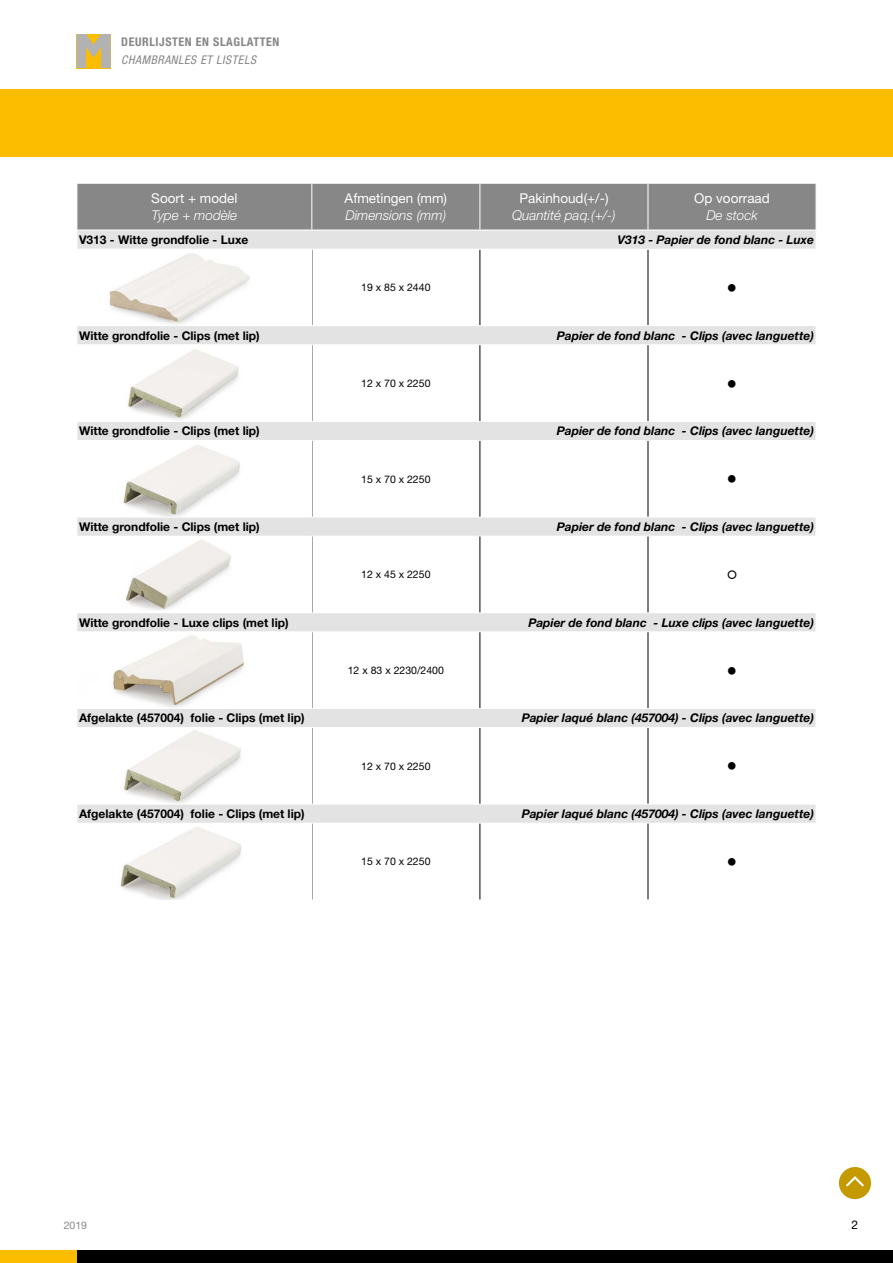
<style>
.page{position:relative;width:893px;height:1263px;background:#fff}
.page>*{position:absolute;margin:0;border:0;box-sizing:border-box;transform-origin:0 0}
.t1{font:13.5px "Helvetica Neue LT Std";color:#fff}
.t2{font:italic 300 13.5px "Helvetica Neue LT Std";color:#fff}
.t3{font:italic 700 12px "Helvetica Neue LT Std";color:#000}
.t4{font:700 12px "Helvetica Neue LT Std";color:#000}
.t5{font:700 condensed 12px "Helvetica Neue LT Std";letter-spacing:.05em;color:#878787}
.t6{font:italic condensed 12px "Helvetica Neue LT Std";letter-spacing:.05em;color:#878787}
.t7{font:12px "Helvetica Neue LT Std";color:#000}
.t8{font:10.5px "Helvetica Neue LT Std";color:#000}
.t9{font:10.5px "Helvetica Neue LT Std";color:#878787}
</style>
<div class="page">
<div style="left:0;top:89px;width:893px;height:67px;background:#fcbd00"></div>
<div style="left:76px;top:1250px;width:817px;height:13px;background:#000"></div>
<div style="left:0;top:1250px;width:77px;height:13px;background:#fcbd00"></div>
<svg style="left:77px;top:34px;width:34px;height:34px"></svg>
<svg style="left:839px;top:1167px;width:32px;height:32px"></svg>
<svg style="left:78px;top:250px;width:738px;height:649px"></svg>
<hr style="left:311px;top:249px;width:1px;height:76px;background:#000">
<hr style="left:480px;top:249px;width:1px;height:76px;background:#000">
<hr style="left:648px;top:249px;width:1px;height:76px;background:#000">
<hr style="left:77px;top:325px;width:235px;height:1px;background:#fff">
<svg style="left:77px;top:326px;width:1px;height:18px"></svg>
<hr style="left:312px;top:325px;width:168px;height:1px;background:#fff">
<hr style="left:480px;top:325px;width:168px;height:1px;background:#fff">
<hr style="left:648px;top:325px;width:168px;height:1px;background:#fff">
<hr style="left:77px;top:421px;width:235px;height:1px;background:#fff">
<svg style="left:77px;top:422px;width:1px;height:18px"></svg>
<hr style="left:312px;top:421px;width:168px;height:1px;background:#fff">
<hr style="left:480px;top:421px;width:168px;height:1px;background:#fff">
<hr style="left:648px;top:421px;width:168px;height:1px;background:#fff">
<hr style="left:77px;top:517px;width:235px;height:1px;background:#fff">
<svg style="left:77px;top:518px;width:1px;height:18px"></svg>
<hr style="left:312px;top:517px;width:168px;height:1px;background:#fff">
<hr style="left:480px;top:517px;width:168px;height:1px;background:#fff">
<hr style="left:648px;top:517px;width:168px;height:1px;background:#fff">
<hr style="left:77px;top:612px;width:235px;height:1px;background:#fff">
<svg style="left:77px;top:613px;width:1px;height:18px"></svg>
<hr style="left:312px;top:612px;width:168px;height:1px;background:#fff">
<hr style="left:480px;top:612px;width:168px;height:1px;background:#fff">
<hr style="left:648px;top:612px;width:168px;height:1px;background:#fff">
<hr style="left:77px;top:708px;width:235px;height:1px;background:#fff">
<svg style="left:77px;top:709px;width:1px;height:18px"></svg>
<hr style="left:312px;top:708px;width:168px;height:1px;background:#fff">
<hr style="left:480px;top:708px;width:168px;height:1px;background:#fff">
<hr style="left:648px;top:708px;width:168px;height:1px;background:#fff">
<hr style="left:77px;top:804px;width:235px;height:1px;background:#fff">
<svg style="left:77px;top:805px;width:1px;height:18px"></svg>
<hr style="left:312px;top:804px;width:168px;height:1px;background:#fff">
<hr style="left:480px;top:804px;width:168px;height:1px;background:#fff">
<hr style="left:648px;top:804px;width:168px;height:1px;background:#fff">
<svg style="left:77px;top:183px;width:739px;height:66px;background:#a4a4a4"></svg>
<hr style="left:77px;top:249px;width:235px;height:1px;background:#fff">
<hr style="left:480px;top:249px;width:168px;height:1px;background:#fff">
<hr style="left:648px;top:249px;width:168px;height:1px;background:#fff">
<hr style="left:77px;top:344px;width:235px;height:1px;background:#fff">
<hr style="left:312px;top:344px;width:168px;height:1px;background:#fff">
<hr style="left:480px;top:344px;width:168px;height:1px;background:#fff">
<hr style="left:648px;top:344px;width:168px;height:1px;background:#fff">
<hr style="left:77px;top:440px;width:235px;height:1px;background:#fff">
<hr style="left:312px;top:440px;width:168px;height:1px;background:#fff">
<hr style="left:480px;top:440px;width:168px;height:1px;background:#fff">
<hr style="left:648px;top:440px;width:168px;height:1px;background:#fff">
<hr style="left:312px;top:536px;width:168px;height:1px;background:#fff">
<hr style="left:480px;top:536px;width:168px;height:1px;background:#fff">
<hr style="left:648px;top:536px;width:168px;height:1px;background:#fff">
<hr style="left:77px;top:631px;width:235px;height:1px;background:#fff">
<hr style="left:312px;top:631px;width:168px;height:1px;background:#fff">
<hr style="left:480px;top:631px;width:168px;height:1px;background:#fff">
<hr style="left:648px;top:631px;width:168px;height:1px;background:#fff">
<hr style="left:77px;top:727px;width:235px;height:1px;background:#fff">
<hr style="left:312px;top:727px;width:168px;height:1px;background:#fff">
<hr style="left:480px;top:727px;width:168px;height:1px;background:#fff">
<hr style="left:648px;top:727px;width:168px;height:1px;background:#fff">
<hr style="left:77px;top:823px;width:235px;height:1px;background:#fff">
<hr style="left:312px;top:823px;width:168px;height:1px;background:#fff">
<hr style="left:480px;top:823px;width:168px;height:1px;background:#fff">
<hr style="left:648px;top:823px;width:168px;height:1px;background:#fff">
<hr style="left:311px;top:345px;width:1px;height:76px;background:#000">
<hr style="left:480px;top:345px;width:1px;height:76px;background:#000">
<hr style="left:648px;top:345px;width:1px;height:76px;background:#000">
<hr style="left:311px;top:441px;width:1px;height:76px;background:#000">
<hr style="left:480px;top:441px;width:1px;height:76px;background:#000">
<hr style="left:648px;top:441px;width:1px;height:76px;background:#000">
<hr style="left:311px;top:536px;width:1px;height:76px;background:#000">
<hr style="left:480px;top:536px;width:1px;height:76px;background:#000">
<hr style="left:648px;top:536px;width:1px;height:76px;background:#000">
<hr style="left:311px;top:632px;width:1px;height:76px;background:#000">
<hr style="left:480px;top:632px;width:1px;height:76px;background:#000">
<hr style="left:648px;top:632px;width:1px;height:76px;background:#000">
<hr style="left:311px;top:728px;width:1px;height:76px;background:#000">
<hr style="left:480px;top:728px;width:1px;height:76px;background:#000">
<hr style="left:648px;top:728px;width:1px;height:76px;background:#000">
<hr style="left:311px;top:824px;width:1px;height:75px;background:#000">
<hr style="left:480px;top:824px;width:1px;height:75px;background:#000">
<hr style="left:648px;top:824px;width:1px;height:75px;background:#000">
<img style="left:78px;top:250px;width:233px;height:75px">
<img style="left:78px;top:345px;width:233px;height:76px">
<img style="left:78px;top:441px;width:233px;height:76px">
<img style="left:78px;top:536px;width:233px;height:76px">
<img style="left:78px;top:632px;width:233px;height:76px">
<img style="left:78px;top:728px;width:233px;height:76px">
<img style="left:78px;top:824px;width:233px;height:75px">
<svg style="left:728px;top:284px;width:8px;height:8px"></svg>
<svg style="left:728px;top:380px;width:8px;height:7px"></svg>
<svg style="left:728px;top:475px;width:8px;height:8px"></svg>
<svg style="left:728px;top:570px;width:8px;height:9px"></svg>
<svg style="left:728px;top:667px;width:8px;height:7px"></svg>
<svg style="left:728px;top:762px;width:8px;height:8px"></svg>
<svg style="left:728px;top:858px;width:8px;height:8px"></svg>
<p class="t5" style="left:121px;top:35px;width:160px">DEURLIJSTEN EN SLAGLATTEN</p>
<p class="t6" style="left:121px;top:53px;width:136px">CHAMBRANLES ET LISTELS</p>
<p class="t1" style="left:151px;top:190px;width:88px">Soort + model</p>
<p class="t2" style="left:151px;top:207px;width:87px">Type + modèle</p>
<p class="t1" style="left:345px;top:190px;width:104px">Afmetingen (mm)</p>
<p class="t2" style="left:345px;top:207px;width:102px">Dimensions (mm)</p>
<p class="t1" style="left:519px;top:190px;width:91px">Pakinhoud(+/-)</p>
<p class="t2" style="left:512px;top:207px;width:105px">Quantité paq.(+/-)</p>
<p class="t1" style="left:694px;top:190px;width:77px">Op voorraad</p>
<p class="t2" style="left:706px;top:207px;width:53px">De stock</p>
<p class="t4" style="left:79px;top:232px;width:171px">V313 - Witte grondfolie - Luxe</p>
<p class="t3" style="left:617px;top:232px;width:198px">V313 - Papier de fond blanc - Luxe</p>
<p class="t8" style="left:361px;top:281px;width:71px">19 x 85 x 2440</p>
<p class="t4" style="left:79px;top:328px;width:182px">Witte grondfolie - Clips (met lip)</p>
<p class="t3" style="left:557px;top:328px;width:259px">Papier de fond blanc - Clips (avec languette)</p>
<p class="t8" style="left:361px;top:377px;width:71px">12 x 70 x 2250</p>
<p class="t4" style="left:79px;top:423px;width:182px">Witte grondfolie - Clips (met lip)</p>
<p class="t3" style="left:557px;top:423px;width:259px">Papier de fond blanc - Clips (avec languette)</p>
<p class="t8" style="left:361px;top:472px;width:71px">15 x 70 x 2250</p>
<p class="t4" style="left:79px;top:519px;width:182px">Witte grondfolie - Clips (met lip)</p>
<p class="t3" style="left:557px;top:519px;width:259px">Papier de fond blanc - Clips (avec languette)</p>
<p class="t8" style="left:361px;top:568px;width:71px">12 x 45 x 2250</p>
<p class="t4" style="left:79px;top:615px;width:211px">Witte grondfolie - Luxe clips (met lip)</p>
<p class="t3" style="left:528px;top:615px;width:287px">Papier de fond blanc - Luxe clips (avec languette)</p>
<p class="t8" style="left:348px;top:664px;width:98px">12 x 83 x 2230/2400</p>
<p class="t4" style="left:79px;top:710px;width:227px">Afgelakte (457004) folie - Clips (met lip)</p>
<p class="t3" style="left:522px;top:710px;width:294px">Papier laqué blanc (457004) - Clips (avec languette)</p>
<p class="t8" style="left:361px;top:759px;width:71px">12 x 70 x 2250</p>
<p class="t4" style="left:79px;top:806px;width:227px">Afgelakte (457004) folie - Clips (met lip)</p>
<p class="t3" style="left:522px;top:806px;width:294px">Papier laqué blanc (457004) - Clips (avec languette)</p>
<p class="t8" style="left:361px;top:855px;width:71px">15 x 70 x 2250</p>
<p class="t9" style="left:64px;top:1219px;width:25px">2019</p>
<p class="t7" style="left:852px;top:1217px;width:8px">2</p>
</div>
